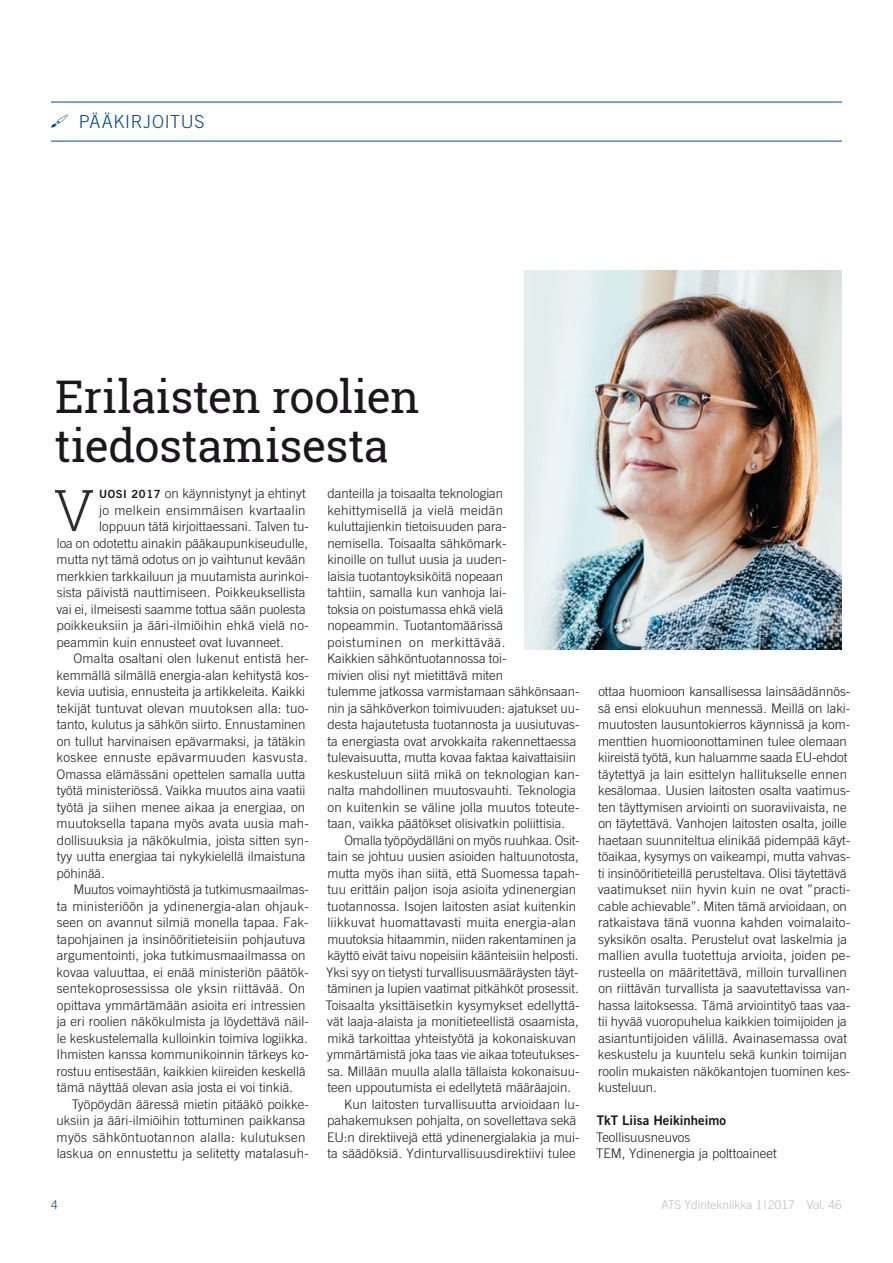
<style>
.page{position:relative;width:893px;height:1263px;background:#fff}
.page>*{position:absolute;margin:0;border:0;box-sizing:border-box;transform-origin:0 0}
.leipis_ANFG{font:300 57.6px "Roboto Slab";color:#2f2e30}
.Otsikko_30_pt{font:45px/49.5px "Roboto Slab";letter-spacing:-.01em;color:#1b181c}
.nimittäjä{font:300 18px "Trade Gothic";letter-spacing:.035em;color:#004e86}
.leipis_SIS{font:300 13.2px/16.5px "Trade Gothic";color:#1b181c}
.leipis_ANFG-2{font:300 13.2px "Trade Gothic";color:#1b181c}
.leipis{font:300 13.2px "Trade Gothic";color:#1b181c}
.leipis_ANFG-3{font:300 13.2px "Trade Gothic";letter-spacing:.02em;color:#1b181c}
.leipis-2{font:13.2px "Trade Gothic Bold Two";color:#1b181c}
.t1{font:300 12px "Trade Gothic";color:#bcbdbf}
.t2{font:300 12px "Trade Gothic";color:#004e86}
.s1{font-family:"Trade Gothic Bold Two";font-weight:400;font-size:11.25px}
</style>
<div class="page">
<hr style="left:51px;top:102px;width:791px;height:1px;background:#004e86">
<hr style="left:51px;top:141px;width:791px;height:1px;background:#004e86">
<svg style="left:51px;top:115px;width:17px;height:13px"></svg>
<img style="left:525px;top:271px;width:317px;height:378px">
<p class="nimittäjä" style="left:79px;top:111px;width:127px">PÄÄKIRJOITUS</p>
<h3 class="nimittäjä" style="left:51px;top:111px;width:142px">AJANKOHTAIS A</h3>
<p class="Otsikko_30_pt" style="left:54px;top:371px;width:367px">Erilaisten roolien tiedostamisesta</p>
<p class="leipis_ANFG" style="left:54px;top:471px;width:42px">V</p>
<p class="leipis_ANFG-2" style="left:99px;top:486px;width:208px"><span class="s1">UOSI 2017</span> on käynnistynyt ja ehtinyt</p>
<p class="leipis_SIS" style="left:327px;top:485px;width:254px">danteilla ja toisaalta teknologian kehittymisellä ja vielä meidän kuluttajienkin tietoisuuden para-<br>nemisella. Toisaalta sähkömark-<br>kinoille on tullut uusia ja uuden-<br>laisia tuotantoyksiköitä nopeaan<br>tahtiin, samalla kun vanhoja lai-<br>toksia on poistumassa ehkä vielä<br>nopeammin. Tuotantomäärissä poistuminen on merkittävää.<br>Kaikkien sähköntuotannossa toi-<br>mivien olisi nyt mietittävä miten<br>tulemme jatkossa varmistamaan sähkönsaan&shy;nin ja sähköverkon toimivuuden: ajatukset uu&shy;desta hajautetusta tuotannosta ja uusiutuvas&shy;ta energiasta ovat arvokkaita rakennettaessa tulevaisuutta, mutta kovaa faktaa kaivattaisiin keskusteluun siitä mikä on teknologian kan&shy;nalta mahdollinen muutosvauhti. Teknologia on kuitenkin se väline jolla muutos toteute&shy;taan, vaikka päätökset olisivatkin poliittisia.</p>
<p class="leipis_SIS" style="left:325px;top:831px;width:256px;text-indent:19px">Omalla työpöydälläni on myös ruuhkaa. Osit&shy;tain se johtuu uusien asioiden haltuunotosta, mutta myös ihan siitä, että Suomessa tapah&shy;tuu erittäin paljon isoja asioita ydinenergian tuotannossa. Isojen laitosten asiat kuitenkin liikkuvat huomattavasti muita energia-alan muutoksia hitaammin, niiden rakentaminen ja käyttö eivät taivu nopeisiin käänteisiin helposti.<br>Yksi syy on tietysti turvallisuusmääräysten täyt&shy;täminen ja lupien vaatimat pitkähköt prosessit.<br>Toisaalta yksittäisetkin kysymykset edellyttä&shy;vät laaja-alaista ja monitieteellistä osaamista, mikä tarkoittaa yhteistyötä ja kokonaiskuvan ymmärtämistä joka taas vie aikaa toteutukses&shy;sa. Millään muulla alalla tällaista kokonaisuu&shy;teen uppoutumista ei edellytetä määräajoin.</p>
<p class="leipis_SIS" style="left:327px;top:1095px;width:254px;text-indent:17px">Kun laitosten turvallisuutta arvioidaan lu&shy;pahakemuksen pohjalta, on sovellettava sekä EU:n direktiivejä että ydinenergialakia ja mui&shy;ta säädöksiä. Ydinturvallisuusdirektiivi tulee</p>
<p class="leipis_ANFG-3" style="left:99px;top:502px;width:208px">jo melkein ensimmäisen kvartaalin</p>
<p class="leipis_ANFG-2" style="left:99px;top:519px;width:211px">loppuun tätä kirjoittaessani. Talven tu-</p>
<p class="leipis_ANFG-2" style="left:57px;top:535px;width:253px">loa on odotettu ainakin pääkaupunkiseudulle,</p>
<p class="leipis_ANFG-2" style="left:57px;top:552px;width:250px">mutta nyt tämä odotus on jo vaihtunut kevään</p>
<p class="leipis_ANFG-2" style="left:57px;top:568px;width:254px">merkkien tarkkailuun ja muutamista aurinkoi-</p>
<p class="leipis_ANFG-2" style="left:57px;top:585px;width:250px">sista päivistä nauttimiseen. Poikkeuksellista</p>
<p class="leipis_ANFG-2" style="left:56px;top:601px;width:251px">vai ei, ilmeisesti saamme tottua sään puolesta</p>
<p class="leipis_ANFG-2" style="left:56px;top:618px;width:254px">poikkeuksiin ja ääri-ilmiöihin ehkä vielä no-</p>
<p class="leipis_ANFG-2" style="left:56px;top:634px;width:229px">peammin kuin ennusteet ovat luvanneet.</p>
<p class="leipis_SIS" style="left:56px;top:650px;width:254px;text-indent:17px">Omalta osaltani olen lukenut entistä her&shy;kemmällä silmällä energia-alan kehitystä kos&shy;kevia uutisia, ennusteita ja artikkeleita. Kaikki tekijät tuntuvat olevan muutoksen alla: tuo&shy;tanto, kulutus ja sähkön siirto. Ennustaminen on tullut harvinaisen epävarmaksi, ja tätäkin koskee ennuste epävarmuuden kasvusta.<br>Omassa elämässäni opettelen samalla uutta työtä ministeriössä. Vaikka muutos aina vaatii työtä ja siihen menee aikaa ja energiaa, on muutoksella tapana myös avata uusia mah&shy;dollisuuksia ja näkökulmia, joista sitten syn&shy;tyy uutta energiaa tai nykykielellä ilmaistuna pöhinää.</p>
<p class="leipis_SIS" style="left:56px;top:881px;width:254px;text-indent:17px">Muutos voimayhtiöstä ja tutkimusmaailmas&shy;ta ministeriöön ja ydinenergia-alan ohjauk&shy;seen on avannut silmiä monella tapaa. Fak&shy;tapohjainen ja insinööritieteisiin pohjautuva argumentointi, joka tutkimusmaailmassa on kovaa valuuttaa, ei enää ministeriön päätök&shy;sentekoprosessissa ole yksin riittävää. On opittava ymmärtämään asioita eri intressien ja eri roolien näkökulmista ja löydettävä näil&shy;le keskustelemalla kulloinkin toimiva logiikka.<br>Ihmisten kanssa kommunikoinnin tärkeys ko&shy;rostuu entisestään, kaikkien kiireiden keskellä tämä näyttää olevan asia josta ei voi tinkiä.</p>
<p class="leipis_SIS" style="left:57px;top:1095px;width:254px;text-indent:15px">Työpöydän ääressä mietin pitääkö poikke&shy;uksiin ja ääri-ilmiöihin tottuminen paikkansa myös sähköntuotannon alalla: kulutuksen laskua on ennustettu ja selitetty matalasuh-</p>
<p class="leipis_SIS" style="left:598px;top:683px;width:254px">ottaa huomioon kansallisessa lainsäädännös&shy;sä ensi elokuuhun mennessä. Meillä on laki&shy;muutosten lausuntokierros käynnissä ja kom&shy;menttien huomioonottaminen tulee olemaan kiireistä työtä, kun haluamme saada EU-ehdot täytettyä ja lain esittelyn hallitukselle ennen kesälomaa. Uusien laitosten osalta vaatimus&shy;ten täyttymisen arviointi on suoraviivaista, ne on täytettävä. Vanhojen laitosten osalta, joille haetaan suunniteltua elinikää pidempää käyt&shy;töaikaa, kysymys on vaikeampi, mutta vahvas&shy;ti insinööritieteillä perusteltava. Olisi täytettävä vaatimukset niin hyvin kuin ne ovat ”practi&shy;cable achievable”. Miten tämä arvioidaan, on ratkaistava tänä vuonna kahden voimalaito&shy;syksikön osalta. Perustelut ovat laskelmia ja mallien avulla tuotettuja arvioita, joiden pe&shy;rusteella on määritettävä, milloin turvallinen on riittävän turvallista ja saavutettavissa van&shy;hassa laitoksessa. Tämä arviointityö taas vaa&shy;tii hyvää vuoropuhelua kaikkien toimijoiden ja asiantuntijoiden välillä. Avainasemassa ovat keskustelu ja kuuntelu sekä kunkin toimijan roolin mukaisten näkökantojen tuominen kes&shy;kusteluun.</p>
<p class="leipis-2" style="left:597px;top:1112px;width:131px">TkT Liisa Heikinheimo</p>
<p class="leipis" style="left:596px;top:1129px;width:96px">Teollisuusneuvos</p>
<p class="leipis" style="left:596px;top:1146px;width:182px">TEM, Ydinenergia ja polttoaineet</p>
<p class="t2" style="left:51px;top:1197px;width:8px">4</p>
<p class="t1" style="left:661px;top:1197px;width:182px">ATS Ydintekniikka 1|2017 Vol. 46</p>
</div>
